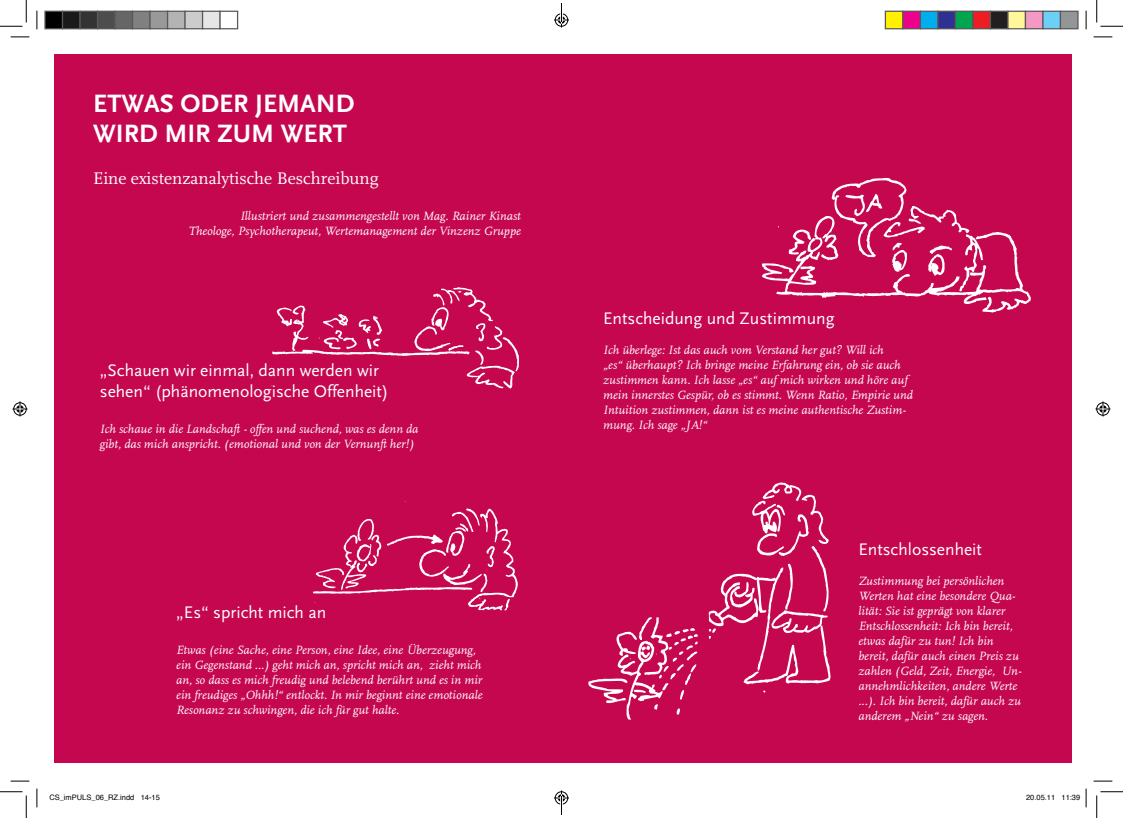
<style>
.page{position:relative;width:1123px;height:818px;background:#fff}
.page>*{position:absolute;margin:0;border:0;box-sizing:border-box;transform-origin:0 0}
.t1{font:700 26.25px/30px "Scala Sans";color:#fff}
.t2{font:17.5px/21px "Scala Sans";color:#fff}
.t3{font:17.5px "Scala";color:#fff}
.t4{font:italic 12.5px/15px "Scala";color:#fff}
.t5{font:7.5px "Helvetica";color:#000}
</style>
<div class="page">
<div style="left:55px;top:55px;width:1017px;height:708px;background:#c50750"></div>
<svg style="left:271px;top:287px;width:248px;height:102px"></svg>
<svg style="left:762px;top:178px;width:269px;height:135px"></svg>
<svg style="left:313px;top:501px;width:205px;height:110px"></svg>
<svg style="left:708px;top:482px;width:123px;height:202px"></svg>
<svg style="left:588px;top:617px;width:110px;height:103px"></svg>
<svg style="left:11px;top:36px;width:18px;height:2px"></svg>
<svg style="left:1093px;top:36px;width:19px;height:2px"></svg>
<svg style="left:11px;top:780px;width:18px;height:2px"></svg>
<svg style="left:1093px;top:780px;width:19px;height:2px"></svg>
<svg style="left:36px;top:11px;width:2px;height:18px"></svg>
<svg style="left:36px;top:788px;width:2px;height:19px"></svg>
<svg style="left:1085px;top:11px;width:1px;height:18px"></svg>
<svg style="left:0;top:0;width:27px;height:27px"></svg>
<svg style="left:0;top:791px;width:27px;height:27px"></svg>
<svg style="left:1096px;top:0;width:27px;height:27px"></svg>
<svg style="left:1096px;top:791px;width:27px;height:27px"></svg>
<svg style="left:13px;top:401px;width:15px;height:15px"></svg>
<svg style="left:1095px;top:401px;width:15px;height:15px"></svg>
<div style="left:45px;top:11px;width:18px;height:18px;background:#000"></div>
<div style="left:44px;top:11px;width:19px;height:18px;border:1px solid #595959"></div>
<div style="left:63px;top:11px;width:17px;height:18px;background:#1a1a1a"></div>
<div style="left:62px;top:11px;width:19px;height:18px;border:1px solid #595959"></div>
<div style="left:80px;top:11px;width:18px;height:18px;background:#333"></div>
<div style="left:79px;top:11px;width:19px;height:18px;border:1px solid #595959"></div>
<div style="left:98px;top:11px;width:17px;height:18px;background:#4d4d4d"></div>
<div style="left:97px;top:11px;width:19px;height:18px;border:1px solid #595959"></div>
<div style="left:115px;top:11px;width:18px;height:18px;background:#666"></div>
<div style="left:114px;top:11px;width:19px;height:18px;border:1px solid #595959"></div>
<div style="left:133px;top:11px;width:17px;height:18px;background:#808080"></div>
<div style="left:132px;top:11px;width:19px;height:18px;border:1px solid #595959"></div>
<div style="left:150px;top:11px;width:18px;height:18px;background:#999"></div>
<div style="left:149px;top:11px;width:19px;height:18px;border:1px solid #595959"></div>
<div style="left:168px;top:11px;width:17px;height:18px;background:#b3b3b3"></div>
<div style="left:167px;top:11px;width:19px;height:18px;border:1px solid #595959"></div>
<div style="left:185px;top:11px;width:18px;height:18px;background:#ccc"></div>
<div style="left:184px;top:11px;width:19px;height:18px;border:1px solid #595959"></div>
<div style="left:203px;top:11px;width:17px;height:18px;background:#e6e6e6"></div>
<div style="left:202px;top:11px;width:19px;height:18px;border:1px solid #595959"></div>
<div style="left:219px;top:11px;width:19px;height:18px;border:1px solid #595959"></div>
<div style="left:885px;top:11px;width:18px;height:18px;background:#fff101"></div>
<div style="left:884px;top:11px;width:19px;height:18px;border:1px solid #595959"></div>
<div style="left:903px;top:11px;width:17px;height:18px;background:#ed028c"></div>
<div style="left:902px;top:11px;width:19px;height:18px;border:1px solid #595959"></div>
<div style="left:920px;top:11px;width:18px;height:18px;background:#00aeef"></div>
<div style="left:919px;top:11px;width:19px;height:18px;border:1px solid #595959"></div>
<div style="left:938px;top:11px;width:17px;height:18px;background:#2e3092"></div>
<div style="left:937px;top:11px;width:19px;height:18px;border:1px solid #595959"></div>
<div style="left:955px;top:11px;width:18px;height:18px;background:#00a54f"></div>
<div style="left:954px;top:11px;width:19px;height:18px;border:1px solid #595959"></div>
<div style="left:973px;top:11px;width:17px;height:18px;background:#ee1d23"></div>
<div style="left:972px;top:11px;width:19px;height:18px;border:1px solid #595959"></div>
<div style="left:990px;top:11px;width:18px;height:18px;background:#231f20"></div>
<div style="left:989px;top:11px;width:19px;height:18px;border:1px solid #595959"></div>
<div style="left:1008px;top:11px;width:17px;height:18px;background:#fff79a"></div>
<div style="left:1007px;top:11px;width:19px;height:18px;border:1px solid #595959"></div>
<div style="left:1025px;top:11px;width:18px;height:18px;background:#f499c2"></div>
<div style="left:1024px;top:11px;width:19px;height:18px;border:1px solid #595959"></div>
<div style="left:1043px;top:11px;width:17px;height:18px;background:#6bcff6"></div>
<div style="left:1042px;top:11px;width:19px;height:18px;border:1px solid #595959"></div>
<div style="left:1060px;top:11px;width:18px;height:18px;background:#939598"></div>
<div style="left:1059px;top:11px;width:19px;height:18px;border:1px solid #595959"></div>
<svg style="left:1085px;top:788px;width:1px;height:19px"></svg>
<svg style="left:554px;top:3px;width:15px;height:25px"></svg>
<svg style="left:554px;top:790px;width:15px;height:25px"></svg>
<h1 class="t1" style="left:93px;top:90px;width:258px">ETWAS ODER JEMAND<br>WIRD MIR ZUM WERT</h1>
<h2 class="t3" style="left:93px;top:169px;width:287px">Eine existenzanalytische Beschreibung</h2>
<p class="t4" style="left:188px;top:209px;width:334px;text-align:right">Illustriert und zusammengestellt von Mag. Rainer Kinast<br>Theologe, Psychotherapeut, Wertemanagement der Vinzenz Gruppe</p>
<h2 class="t2" style="left:100px;top:361px;width:290px">„Schauen wir einmal, dann werden wir sehen“ (phänomenologische Offenheit)</h2>
<p class="t4" style="left:100px;top:422px;width:320px">Ich schaue in die Landschaft - offen und suchend, was es denn da gibt, das mich anspricht. (emotional und von der Vernunft her!)</p>
<h2 class="t2" style="left:176px;top:602px;width:151px">„Es“ spricht mich an</h2>
<p class="t4" style="left:176px;top:643px;width:308px">Etwas (eine Sache, eine Person, eine Idee, eine Überzeugung, ein Gegenstand ...) geht mich an, spricht mich an, zieht mich an, so dass es mich freudig und belebend berührt und es in mir ein freudiges „Ohhh!“ entlockt. In mir beginnt eine emotionale Resonanz zu schwingen, die ich für gut halte.</p>
<h2 class="t2" style="left:603px;top:308px;width:233px">Entscheidung und Zustimmung</h2>
<p class="t4" style="left:603px;top:343px;width:311px">Ich überlege: Ist das auch vom Verstand her gut? Will ich<br>„es“ überhaupt? Ich bringe meine Erfahrung ein, ob sie auch zustimmen kann. Ich lasse „es“ auf mich wirken und höre auf mein innerstes Gespür, ob es stimmt. Wenn Ratio, Empirie und Intuition zustimmen, dann ist es meine authentische Zustim&shy;mung. Ich sage „JA!“</p>
<h2 class="t2" style="left:858px;top:539px;width:125px">Entschlossenheit</h2>
<p class="t4" style="left:858px;top:574px;width:165px">Zustimmung bei persönlichen<br>Werten hat eine besondere Qua&shy;lität: Sie ist geprägt von klarer<br>Entschlossenheit: Ich bin bereit, etwas dafür zu tun! Ich bin bereit, dafür auch einen Preis zu zahlen (Geld, Zeit, Energie, Un&shy;annehmlichkeiten, andere Werte ...). Ich bin bereit, dafür auch zu anderem „Nein“ zu sagen.</p>
<p class="t5" style="left:49px;top:791px;width:112px">CS_imPULS_06_RZ.indd 14-15</p>
<p class="t5" style="left:1026px;top:791px;width:56px">20.05.11 11:39</p>
</div>
